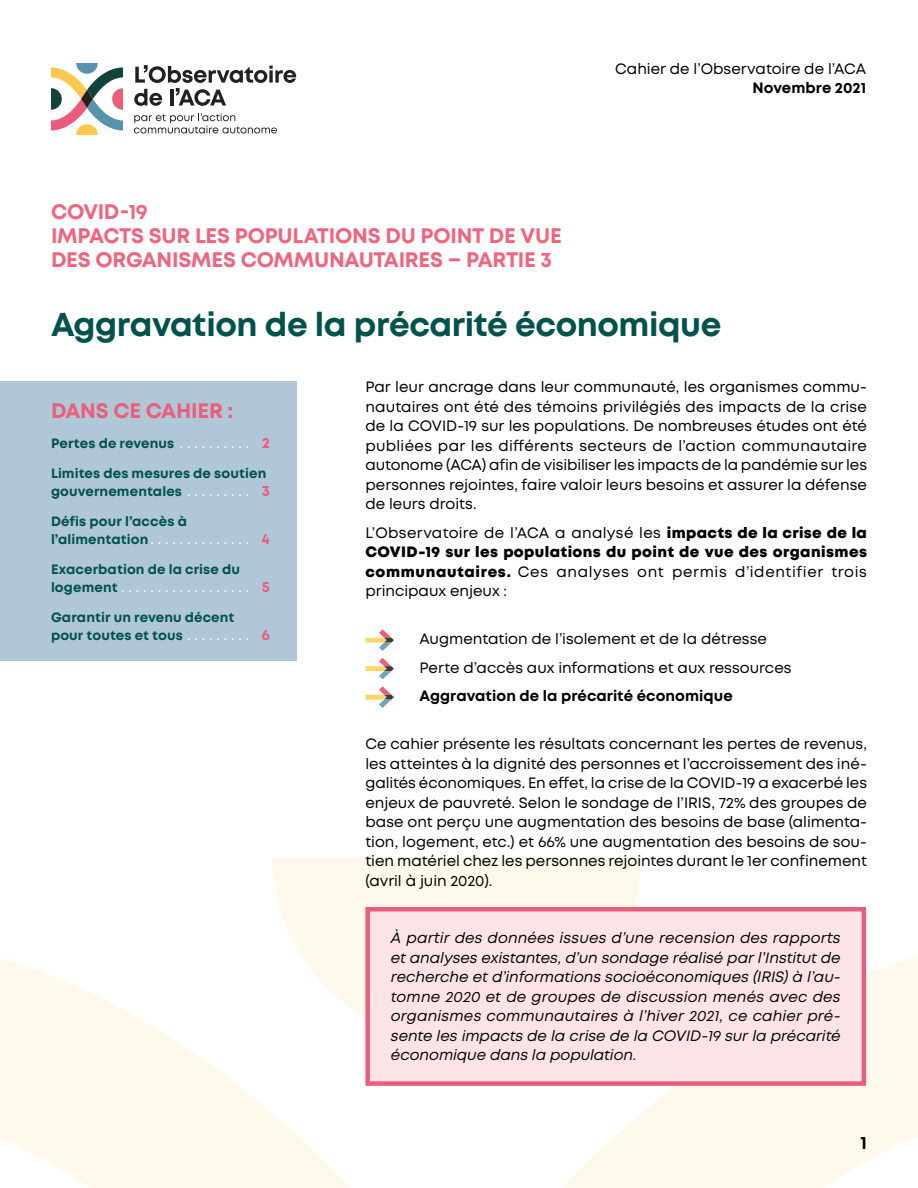
<style>
.page{position:relative;width:918px;height:1188px;background:#fff}
.page>*{position:absolute;margin:0;border:0;box-sizing:border-box;transform-origin:0 0}
.t1{font:700 33px "Mont";letter-spacing:-.015em;color:#00524c}
.t2{font:700 21px/24px "Mont";letter-spacing:-.01em;color:#f1647e}
.t3{font:700 21px "Mont";letter-spacing:-.01em;color:#eb5d7b}
.t4{font:700 18px "Mont";color:#000}
.t5{font:15px/19.5px "Mont";color:#000;text-align:justify}
.t6{font:italic 15px/19.5px "Mont";letter-spacing:-.005em;color:#000;text-align:justify}
.t7{font:700 15px "Mont";letter-spacing:.005em;color:#000}
.t8{font:15px "Mont";color:#fff}
.t9{font:700 15px "Mont";color:#eb5d7b}
.t10{font:700 13.5px/18px "Mont";letter-spacing:.01em;color:#00524c}
.s1{font-weight:400;font-size:15px;color:#fff}
.s2{font-weight:700;font-size:13.5px;color:#00524c}
.s3{font-weight:800}
</style>
<div class="page">
<svg style="left:134px;top:65px;width:162px;height:41px"></svg>
<svg style="left:134px;top:113px;width:143px;height:21px"></svg>
<svg style="left:51px;top:63px;width:72px;height:72px"></svg>
<svg style="left:0;top:857px;width:918px;height:331px"></svg>
<svg style="left:365px;top:629px;width:29px;height:22px"></svg>
<svg style="left:365px;top:658px;width:29px;height:21px"></svg>
<svg style="left:365px;top:686px;width:29px;height:22px"></svg>
<div style="left:368px;top:909px;width:496px;height:175px;background:#fce4e6"></div>
<div style="left:365px;top:907px;width:501px;height:179px;border:4px solid #eb5d7b"></div>
<div style="left:0;top:382px;width:296px;height:279px;background:#afc7d7"></div>
<h2 class="t2" style="left:51px;top:199px;width:512px">COVID-19<br>IMPACTS SUR LES POPULATIONS DU POINT DE VUE<br>DES ORGANISMES COMMUNAUTAIRES – PARTIE 3</h2>
<p class="t5" style="left:615px;top:59px;width:253px">Cahier de l’Observatoire de l’ACA</p>
<p class="t7" style="left:752px;top:78px;width:115px">Novembre 2021</p>
<h1 class="t1" style="left:51px;top:303px;width:672px">Aggravation de la précarité économique</h1>
<h2 class="t3" style="left:51px;top:397px;width:184px">DANS CE CAHIER :</h2>
<p class="t10" style="left:51px;top:434px;width:128px">Pertes de revenus <span class="s1">...........</span></p>
<p class="t9" style="left:262px;top:433px;width:10px">2</p>
<p class="t10" style="left:51px;top:464px;width:217px">Limites des mesures de soutien gouvernementales <span class="s1">..........</span></p>
<p class="t9" style="left:262px;top:481px;width:10px">3</p>
<p class="t10" style="left:51px;top:512px;width:137px">Défis pour l’accès à l’alimentation <span class="s1">..............</span></p>
<p class="t9" style="left:262px;top:529px;width:10px">4</p>
<p class="t10" style="left:51px;top:560px;width:191px">Exacerbation de la crise du</p>
<p class="t8" style="left:51px;top:577px;width:75px"><span class="s2">logement</span> ..................</p>
<p class="t9" style="left:262px;top:577px;width:10px">5</p>
<p class="t10" style="left:51px;top:608px;width:185px">Garantir un revenu décent pour toutes et tous <span class="s1">..........</span></p>
<p class="t9" style="left:261px;top:625px;width:10px">6</p>
<p class="t5" style="left:365px;top:378px;width:503px">Par leur ancrage dans leur communauté, les organismes commu&shy;nautaires ont été des témoins privilégiés des impacts de la crise de la COVID-19 sur les populations. De nombreuses études ont été publiées par les différents secteurs de l’action communautaire autonome (ACA) afin de visibiliser les impacts de la pandémie sur les personnes rejointes, faire valoir leurs besoins et assurer la défense de leurs droits.</p>
<p class="t5" style="left:365px;top:523px;width:503px">L’Observatoire de l’ACA a analysé les <span class="s3">impacts de la crise de la COVID-19 sur les populations du point de vue des organismes communautaires.</span> Ces analyses ont permis d’identifier trois principaux enjeux :</p>
<p class="t5" style="left:419px;top:625px;width:374px;line-height:28.5px">Augmentation de l’isolement et de la détresse<br>Perte d’accès aux informations et aux ressources</p>
<p class="t7" style="left:419px;top:686px;width:315px">Aggravation de la précarité économique</p>
<p class="t5" style="left:365px;top:735px;width:503px">Ce cahier présente les résultats concernant les pertes de revenus, les atteintes à la dignité des personnes et l’accroissement des iné&shy;galités économiques. En effet, la crise de la COVID-19 a exacerbé les enjeux de pauvreté. Selon le sondage de l’IRIS, 72% des groupes de base ont perçu une augmentation des besoins de base (alimenta&shy;tion, logement, etc.) et 66% une augmentation des besoins de sou&shy;tien matériel chez les personnes rejointes durant le 1er confinement (avril à juin 2020).</p>
<p class="t6" style="left:391px;top:928px;width:451px">À partir des données issues d’une recension des rapports et analyses existantes, d’un sondage réalisé par l’Institut de recherche et d’informations socioéconomiques (IRIS) à l’au&shy;tomne 2020 et de groupes de discussion menés avec des organismes communautaires à l’hiver 2021, ce cahier pré&shy;sente les impacts de la crise de la COVID-19 sur la précarité économique dans la population.</p>
<p class="t4" style="left:861px;top:1131px;width:8px">1</p>
</div>
